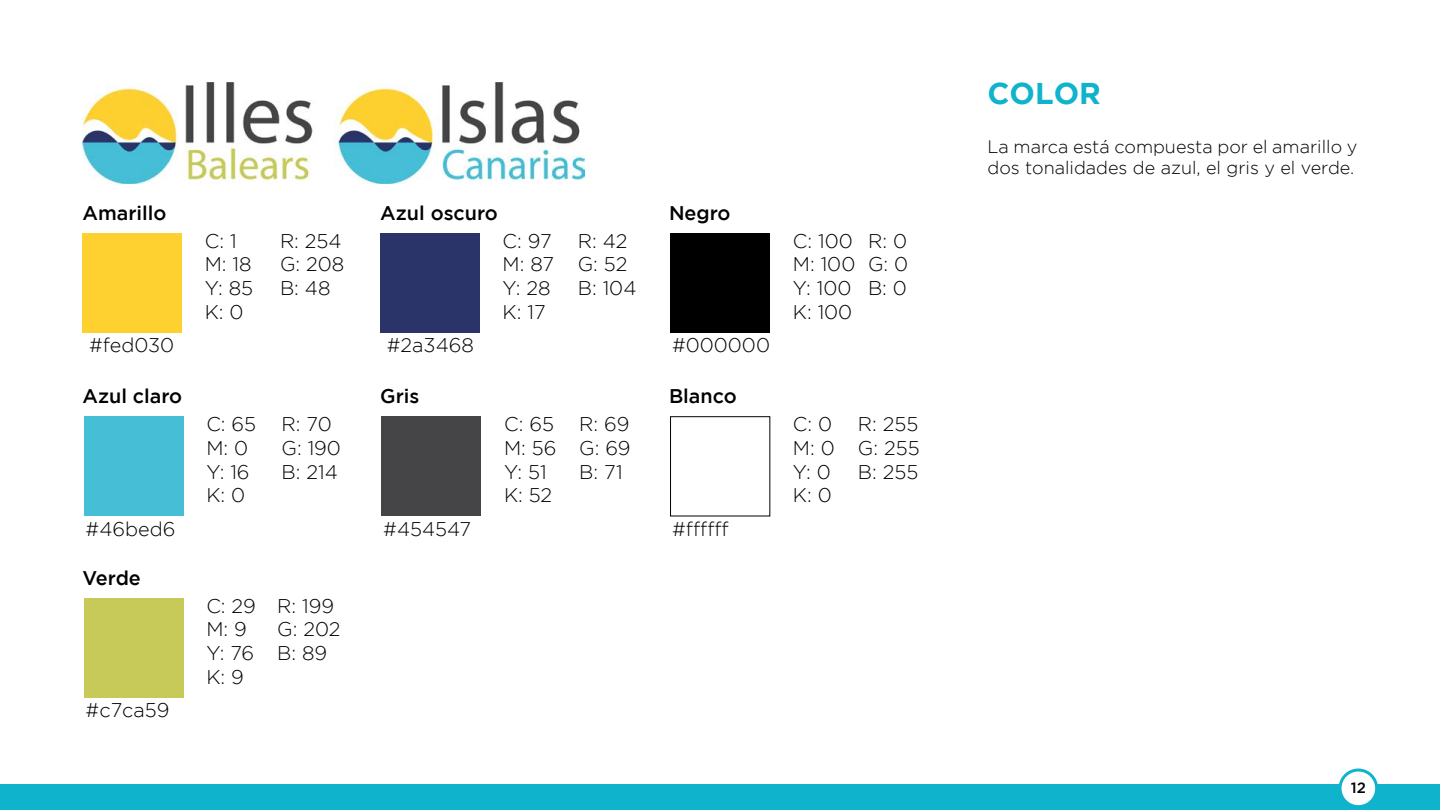
<style>
.page{position:relative;width:1440px;height:810px;background:#fff}
.page>*{position:absolute;margin:0;border:0;box-sizing:border-box;transform-origin:0 0}
.t1{font:700 30px "Gotham";color:#0fb3cc}
.t2{font:300 19.73px/23.7px "Gotham";color:#000}
.t3{font:500 19.73px "Gotham";color:#000}
.t4{font:300 18px/21.6px "Gotham";color:#000}
.t5{font:500 15px "Gotham";color:#000}
</style>
<div class="page">
<div style="left:82px;top:233px;width:100px;height:100px;background:#fed030"></div>
<div style="left:84px;top:417px;width:99px;height:99px;background:#46bed6"></div>
<div style="left:84px;top:598px;width:99px;height:100px;background:#c7ca59"></div>
<div style="left:380px;top:233px;width:100px;height:100px;background:#2a3468"></div>
<div style="left:382px;top:417px;width:99px;height:99px;background:#454547"></div>
<div style="left:671px;top:233px;width:99px;height:100px;background:#000"></div>
<div style="left:670px;top:416px;width:100px;height:100px;border:1px solid #000"></div>
<img style="left:82px;top:83px;width:503px;height:100px">
<div style="left:0;top:784px;width:1440px;height:26px;background:#0fb3cc"></div>
<div style="left:1340px;top:770px;width:37px;height:37px;background:#fff;border-radius:50%"></div>
<div style="left:1339px;top:769px;width:39px;height:39px;border:3px solid #0fb3cc;border-radius:50%"></div>
<p class="t3" style="left:83px;top:201px;width:86px">Amarillo</p>
<p class="t2" style="left:89px;top:333px;width:87px">#fed030</p>
<p class="t3" style="left:82px;top:385px;width:101px">Azul claro</p>
<p class="t2" style="left:86px;top:517px;width:91px">#46bed6</p>
<p class="t3" style="left:83px;top:567px;width:60px">Verde</p>
<p class="t2" style="left:86px;top:698px;width:85px">#c7ca59</p>
<p class="t2" style="left:205px;top:229px;width:50px">C: 1<br>M: 18<br>Y: 85<br>K: 0</p>
<p class="t2" style="left:280px;top:229px;width:66px">R: 254<br>G: 208<br>B: 48</p>
<p class="t2" style="left:206px;top:412px;width:51px">C: 65<br>M: 0<br>Y: 16<br>K: 0</p>
<p class="t2" style="left:282px;top:412px;width:61px">R: 70<br>G: 190<br>B: 214</p>
<p class="t2" style="left:206px;top:594px;width:51px">C: 29<br>M: 9<br>Y: 76<br>K: 9</p>
<p class="t2" style="left:277px;top:594px;width:65px">R: 199<br>G: 202<br>B: 89</p>
<p class="t3" style="left:380px;top:201px;width:119px">Azul oscuro</p>
<p class="t3" style="left:669px;top:201px;width:63px">Negro</p>
<p class="t2" style="left:503px;top:229px;width:53px">C: 97<br>M: 87<br>Y: 28<br>K: 17</p>
<p class="t2" style="left:578px;top:229px;width:60px">R: 42<br>G: 52<br>B: 104</p>
<p class="t2" style="left:793px;top:229px;width:64px">C: 100<br>M: 100<br>Y: 100<br>K: 100</p>
<p class="t2" style="left:868px;top:229px;width:42px;text-align:justify">R: 0<br>G: 0<br>B: 0</p>
<p class="t2" style="left:387px;top:333px;width:89px">#2a3468</p>
<p class="t2" style="left:672px;top:333px;width:99px">#000000</p>
<p class="t3" style="left:380px;top:385px;width:41px">Gris</p>
<p class="t3" style="left:669px;top:385px;width:69px">Blanco</p>
<p class="t2" style="left:504px;top:412px;width:54px">C: 65<br>M: 56<br>Y: 51<br>K: 52</p>
<p class="t2" style="left:579px;top:412px;width:53px;text-align:justify">R: 69<br>G: 69<br>B: 71</p>
<p class="t2" style="left:793px;top:412px;width:43px">C: 0<br>M: 0<br>Y: 0<br>K: 0</p>
<p class="t2" style="left:858px;top:412px;width:63px;text-align:justify">R: 255<br>G: 255<br>B: 255</p>
<p class="t2" style="left:383px;top:517px;width:89px">#454547</p>
<p class="t2" style="left:672px;top:517px;width:58px">#ffffff</p>
<h1 class="t1" style="left:987px;top:76px;width:115px">COLOR</h1>
<p class="t4" style="left:987px;top:135px;width:371px">La marca está compuesta por el amarillo y dos tonalidades de azul, el gris y el verde.</p>
<p class="t5" style="left:1351px;top:779px;width:17px">12</p>
</div>
